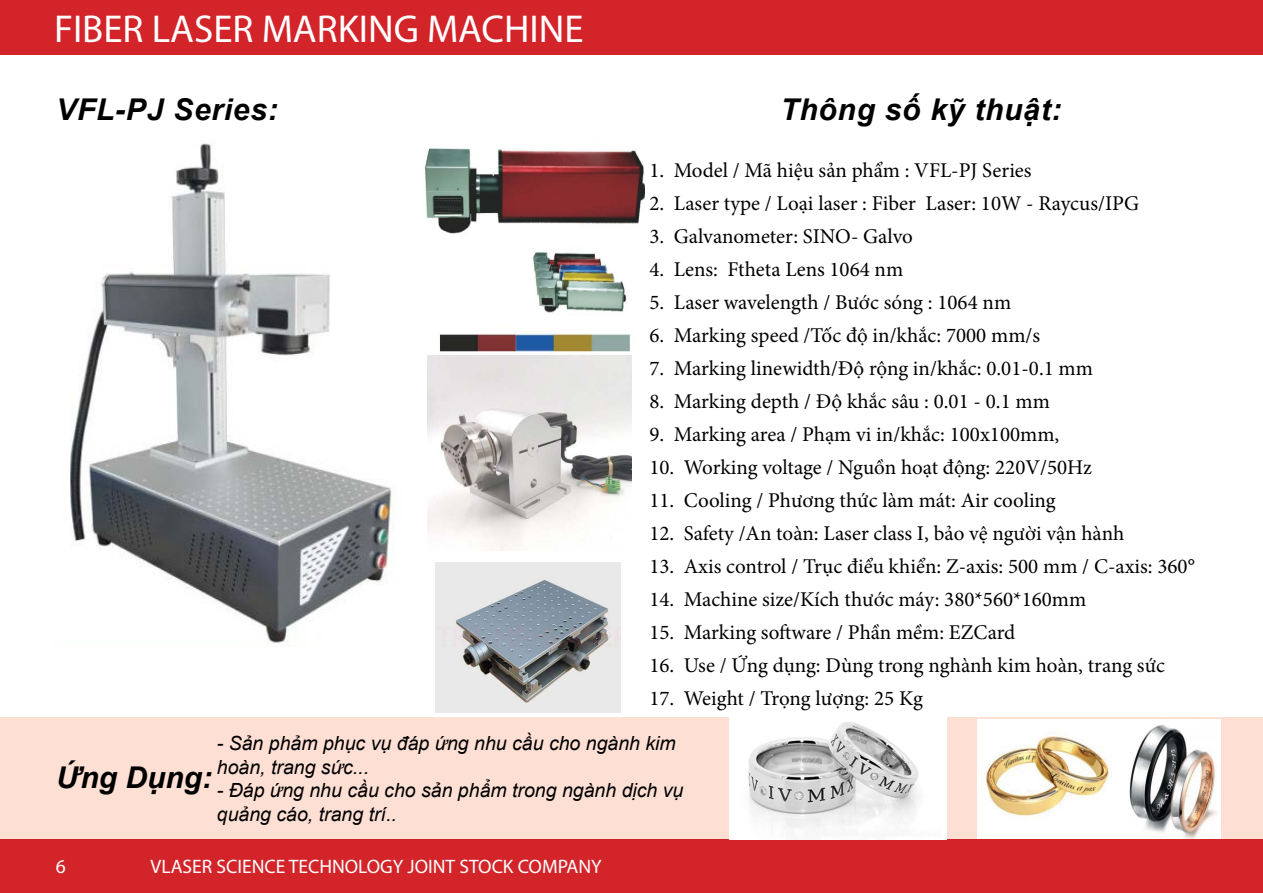
<style>
.page{position:relative;width:1263px;height:893px;background:#fff}
.page>*{position:absolute;margin:0;border:0;box-sizing:border-box;transform-origin:0 0}
.t1{font:39px "Myriad Pro";color:#fff}
.t2{font:italic 700 30px "Arial";letter-spacing:.025em;color:#000}
.t3{font:21px "Minion Pro";color:#000}
.t4{font:italic 19.5px/23.4px "Arial";color:#000}
.t5{font:19.5px "Myriad Pro";color:#fff}
</style>
<div class="page">
<div style="left:0;top:839px;width:1263px;height:54px;background:#d3242a"></div>
<div style="left:0;top:0;width:1263px;height:54px;background:#d3242a"></div>
<div style="left:0;top:717px;width:1263px;height:122px;background:#fddfd4"></div>
<img style="left:424px;top:148px;width:220px;height:213px">
<img style="left:428px;top:356px;width:203px;height:194px">
<img style="left:435px;top:562px;width:186px;height:150px">
<img style="left:977px;top:719px;width:243px;height:120px">
<img style="left:729px;top:718px;width:218px;height:121px">
<img style="left:70px;top:143px;width:325px;height:503px">
<h1 class="t1" style="left:54px;top:4px;width:531px">FIBER LASER MARKING MACHINE</h1>
<h2 class="t2" style="left:56px;top:90px;width:223px">VFL-PJ Series:</h2>
<h2 class="t2" style="left:780px;top:90px;width:283px">Thông số kỹ thuật:</h2>
<p class="t3" style="left:649px;top:156px;width:384px">1. Model / Mã hiệu sản phẩm : VFL-PJ Series</p>
<p class="t3" style="left:649px;top:189px;width:491px">2. Laser type / Loại laser : Fiber Laser: 10W - Raycus/IPG</p>
<p class="t3" style="left:649px;top:222px;width:265px">3. Galvanometer: SINO- Galvo</p>
<p class="t3" style="left:649px;top:255px;width:255px">4. Lens: Ftheta Lens 1064 nm</p>
<p class="t3" style="left:649px;top:288px;width:363px">5. Laser wavelength / Bước sóng : 1064 nm</p>
<p class="t3" style="left:649px;top:321px;width:392px">6. Marking speed /Tốc độ in/khắc: 7000 mm/s</p>
<p class="t3" style="left:649px;top:354px;width:445px">7. Marking linewidth/Độ rộng in/khắc: 0.01-0.1 mm</p>
<p class="t3" style="left:649px;top:387px;width:402px">8. Marking depth / Độ khắc sâu : 0.01 - 0.1 mm</p>
<p class="t3" style="left:649px;top:420px;width:411px">9. Marking area / Phạm vi in/khắc: 100x100mm,</p>
<p class="t3" style="left:649px;top:453px;width:444px">10. Working voltage / Nguồn hoạt động: 220V/50Hz</p>
<p class="t3" style="left:649px;top:486px;width:408px">11. Cooling / Phương thức làm mát: Air cooling</p>
<p class="t3" style="left:649px;top:519px;width:477px">12. Safety /An toàn: Laser class I, bảo vệ người vận hành</p>
<p class="t3" style="left:649px;top:552px;width:547px">13. Axis control / Trục điểu khiển: Z-axis: 500 mm / C-axis: 360°</p>
<p class="t3" style="left:649px;top:585px;width:438px">14. Machine size/Kích thước máy: 380*560*160mm</p>
<p class="t3" style="left:649px;top:618px;width:367px">15. Marking software / Phần mềm: EZCard</p>
<p class="t3" style="left:649px;top:651px;width:517px">16. Use / Ứng dụng: Dùng trong nghành kim hoàn, trang sức</p>
<p class="t3" style="left:649px;top:684px;width:275px">17. Weight / Trọng lượng: 25 Kg</p>
<p class="t4" style="left:217px;top:732px;width:460px">- Sản phảm phục vụ đáp ứng nhu cầu cho ngành kim hoàn, trang sức...</p>
<p class="t4" style="left:217px;top:779px;width:468px">- Đáp ứng nhu cầu cho sản phẩm trong ngành dịch vụ quảng cáo, trang trí..</p>
<h2 class="t2" style="left:56px;top:757px;width:157px">Ứng Dụng:</h2>
<p class="t5" style="left:56px;top:855px;width:12px">6</p>
<p class="t5" style="left:151px;top:855px;width:452px">VLASER SCIENCE TECHNOLOGY JOINT STOCK COMPANY</p>
</div>
